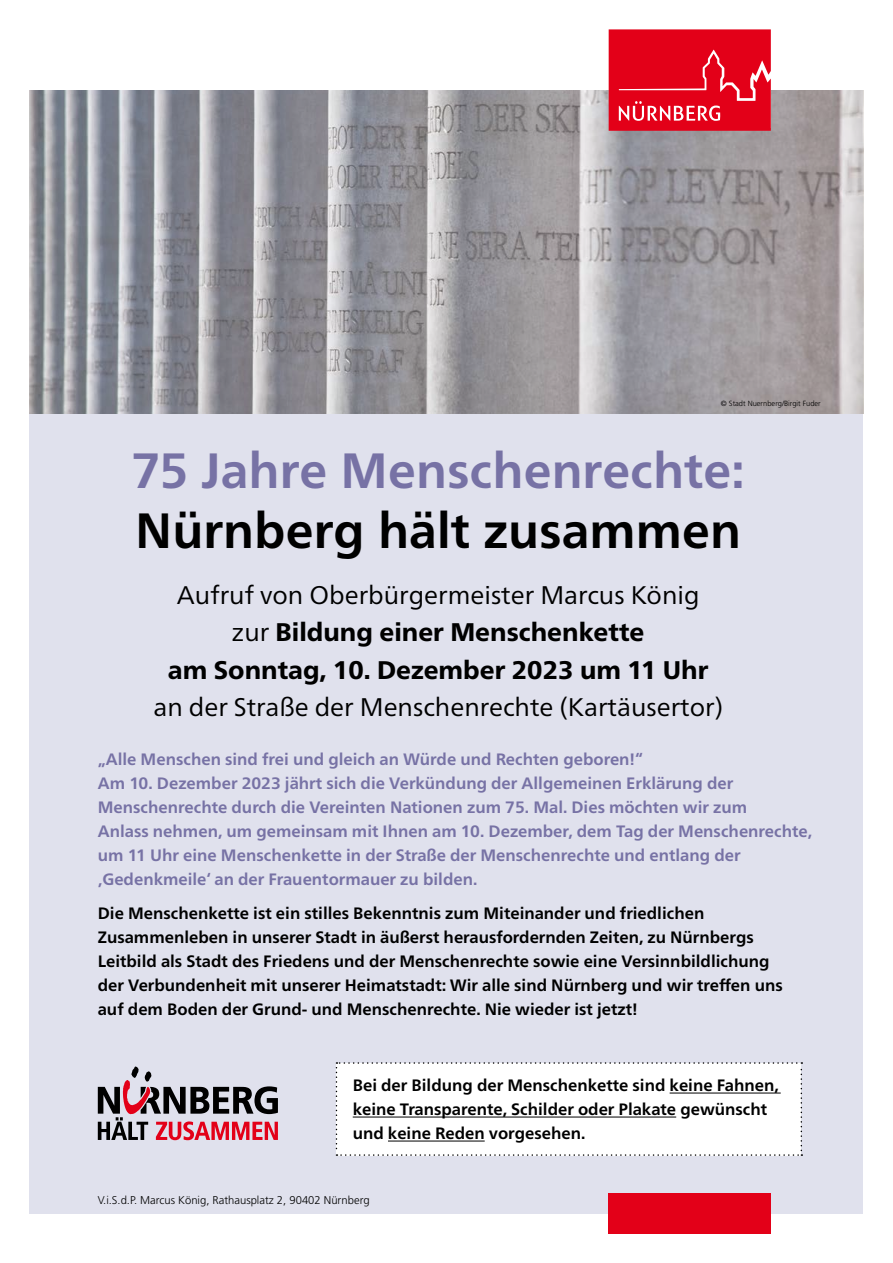
<style>
.page{position:relative;width:893px;height:1263px;background:#fff}
.page>*{position:absolute;margin:0;border:0;box-sizing:border-box;transform-origin:0 0}
.t1{font:700 49.5px "Neue Frutiger World";color:#7772a5}
.t2{font:700 49.5px "Neue Frutiger World";color:#000}
.t3{font:800 25.5px/37.5px "Neue Frutiger World";color:#000;text-align:center}
.t4{font:25.5px "Neue Frutiger World";color:#000}
.t5{font:700 16.5px/24px "Neue Frutiger World";color:#000}
.t6{font:700 16.5px/24px "Neue Frutiger World";color:#7772a5}
.t7{font:300 11.25px "Frutiger LT Std";color:#000}
.t8{font:300 7.5px "Frutiger LT Std";color:#000}
.s1{font-weight:400}
</style>
<div class="page">
<div style="left:30px;top:90px;width:833px;height:1123px;background:#e0e1ed"></div>
<img style="left:30px;top:90px;width:833px;height:324px">
<div style="left:609px;top:1193px;width:162px;height:40px;background:#e30018"></div>
<svg style="left:609px;top:29px;width:162px;height:102px"></svg>
<div style="left:336px;top:1062px;width:466px;height:94px;background:#fff"></div>
<hr style="left:670px;top:1092px;width:111px;height:1px;background:#000">
<hr style="left:353px;top:1116px;width:323px;height:1px;background:#000">
<hr style="left:388px;top:1140px;width:97px;height:1px;background:#000">
<svg style="left:98px;top:1066px;width:180px;height:74px"></svg>
<p class="t8" style="left:721px;top:399px;width:101px">© Stadt Nuernberg/Birgit Fuder</p>
<h1 class="t1" style="left:132px;top:427px;width:615px">75 Jahre Menschenrechte:</h1>
<h1 class="t2" style="left:135px;top:487px;width:607px">Nürnberg hält zusammen</h1>
<h2 class="t3" style="left:168px;top:576px;width:542px"><span class="s1">Aufruf von Oberbürgermeister Marcus König zur</span> Bildung einer Menschenkette<br>am Sonntag, 10. Dezember 2023 um 11 Uhr</h2>
<h2 class="t4" style="left:153px;top:687px;width:571px">an der Straße der Menschenrechte (Kartäusertor)</h2>
<p class="t6" style="left:98px;top:747px;width:716px">„Alle Menschen sind frei und gleich an Würde und Rechten geboren!“<br>Am 10. Dezember 2023 jährt sich die Verkündung der Allgemeinen Erklärung der Menschenrechte durch die Vereinten Nationen zum 75. Mal. Dies möchten wir zum<br>Anlass nehmen, um gemeinsam mit Ihnen am 10. Dezember, dem Tag der Menschenrechte, um 11 Uhr eine Menschenkette in der Straße der Menschenrechte und entlang der ͵Gedenkmeile‘ an der Frauentormauer zu bilden.</p>
<p class="t5" style="left:98px;top:901px;width:686px">Die Menschenkette ist ein stilles Bekenntnis zum Miteinander und friedlichen Zusammenleben in unserer Stadt in äußerst herausfordernden Zeiten, zu Nürnbergs Leitbild als Stadt des Friedens und der Menschenrechte sowie eine Versinnbildlichung der Verbundenheit mit unserer Heimatstadt: Wir alle sind Nürnberg und wir treffen uns auf dem Boden der Grund- und Menschenrechte. Nie wieder ist jetzt!</p>
<p class="t5" style="left:353px;top:1073px;width:427px">Bei der Bildung der Menschenkette sind keine Fahnen, keine Transparente, Schilder oder Plakate gewünscht und keine Reden vorgesehen.</p>
<p class="t7" style="left:98px;top:1194px;width:273px">V.i.S.d.P. Marcus König, Rathausplatz 2, 90402 Nürnberg</p>
</div>
